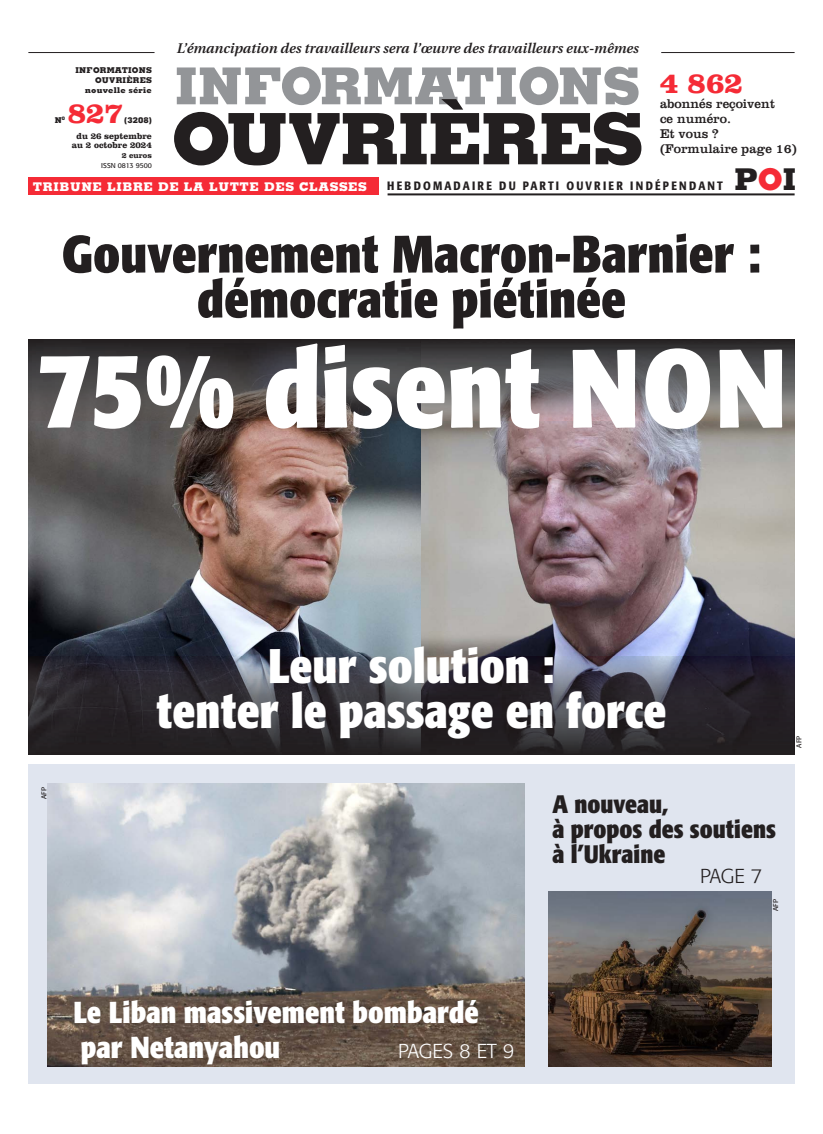
<style>
.page{position:relative;width:823px;height:1134px;background:#fff}
.page>*{position:absolute;margin:0;border:0;box-sizing:border-box;transform-origin:0 0}
.t1{font:700 condensed 110px "Formata";color:#fff}
.t2{font:800 71px "Memphis";letter-spacing:-.025em;color:#231f20}
.t3{font:700 condensed 52px/45px "Formata";color:#231f20;text-align:center}
.t4{font:800 51px "Memphis";color:#939598}
.t5{font:700 condensed 48px/45px "Formata";color:#fff;text-align:center}
.t6{font:700 condensed 30px/35px "Formata";color:#fff}
.t7{font:700 30px "Clarendon";color:#f52b36}
.t8{font:800 30px "Memphis";color:#231f20}
.t9{font:700 condensed 25px/25px "Formata";color:#231f20}
.t10{font:300 20px "Formata";letter-spacing:-.02em;color:#fff}
.t11{font:300 20px "Formata";color:#231f20}
.t12{font:italic 600 14px "Utopia";letter-spacing:.005em;color:#231f20}
.t13{font:13px/15px "Clarendon";color:#231f20}
.t14{font:500 condensed 12px "Formata";letter-spacing:.185em;color:#231f20}
.t15{font:800 12px "Memphis";letter-spacing:.05em;color:#fff}
.t16{font:700 9px/9px "Clarendon";color:#231f20;text-align:center}
.t17{font:800 8px/10px "Memphis";letter-spacing:.025em;color:#231f20;text-align:right}
.t18{font:700 8px "Clarendon";color:#231f20}
.t19{font:7px "Formata";color:#231f20}
.s1{color:#f52b36}
</style>
<div class="page">
<div style="left:28px;top:764px;width:766px;height:319px;background:#e0e5ef"></div>
<hr style="left:28px;top:52px;width:126px;height:1px;background:#231f20">
<hr style="left:660px;top:52px;width:134px;height:1px;background:#231f20">
<div style="left:28px;top:178px;width:351px;height:17px;background:#f52b36"></div>
<hr style="left:387px;top:193px;width:407px;height:2px;background:#231f20">
<img style="left:28px;top:420px;width:766px;height:236px">
<img style="left:48px;top:784px;width:476px;height:282px">
<img style="left:28px;top:656px;width:766px;height:99px">
<img style="left:28px;top:340px;width:766px;height:80px">
<img style="left:548px;top:891px;width:223px;height:175px">
<p class="t12" style="left:177px;top:43px;width:463px">L’émancipation des travailleurs sera l’œuvre des travailleurs eux-mêmes</p>
<h3 class="t4" style="left:175px;top:67px;width:466px">INFORMATIONS</h3>
<p class="t17" style="left:75px;top:66px;width:78px">INFORMATIONS<br>OUVRIÈRES nouvelle série</p>
<h3 class="t7" style="left:659px;top:65px;width:84px">4 862</h3>
<p class="t13" style="left:659px;top:96px;width:138px">abonnés reçoivent<br>ce numéro.<br>Et vous ? (Formulaire page 16)</p>
<h2 class="t2" style="left:171px;top:113px;width:473px">OUVRIÈRES</h2>
<h3 class="t7" style="left:68px;top:95px;width:56px">827</h3>
<p class="t17" style="left:55px;top:115px;width:12px">N<sup>0</sup></p>
<p class="t17" style="left:124px;top:115px;width:29px">(3208)</p>
<p class="t16" style="left:72px;top:131px;width:81px">du 26 septembre au 2 octobre 2024</p>
<p class="t18" style="left:122px;top:150px;width:32px">2 euros</p>
<p class="t19" style="left:101px;top:163px;width:52px">ISSN 0813 9500</p>
<p class="t15" style="left:33px;top:182px;width:335px">TRIBUNE LIBRE DE LA LUTTE DES CLASSES</p>
<p class="t14" style="left:387px;top:181px;width:337px">HEBDOMADAIRE DU PARTI OUVRIER INDÉPENDANT</p>
<h3 class="t8" style="left:734px;top:168px;width:63px">P<span class="s1">O</span>I</h3>
<h3 class="t3" style="left:62px;top:236px;width:700px">Gouvernement Macron-Barnier : démocratie piétinée</h3>
<h1 class="t1" style="left:36px;top:343px;width:751px">75% disent NON</h1>
<p class="t19" style="left:41px;top:799px;width:13px;rotate:-90deg">AFP</p>
<h3 class="t5" style="left:156px;top:647px;width:511px">Leur solution :<br>tenter le passage en force</h3>
<p class="t19" style="left:795px;top:748px;width:13px;rotate:-90deg">AFP</p>
<h3 class="t9" style="left:552px;top:793px;width:225px">A nouveau,<br>à propos des soutiens à l’Ukraine</h3>
<h3 class="t11" style="left:700px;top:867px;width:64px">PAGE 7</h3>
<p class="t19" style="left:772px;top:911px;width:13px;rotate:-90deg">AFP</p>
<h3 class="t6" style="left:73px;top:997px;width:406px">Le Liban massivement bombardé par Netanyahou</h3>
<h3 class="t10" style="left:398px;top:1042px;width:117px">PAGES 8 ET 9</h3>
</div>
